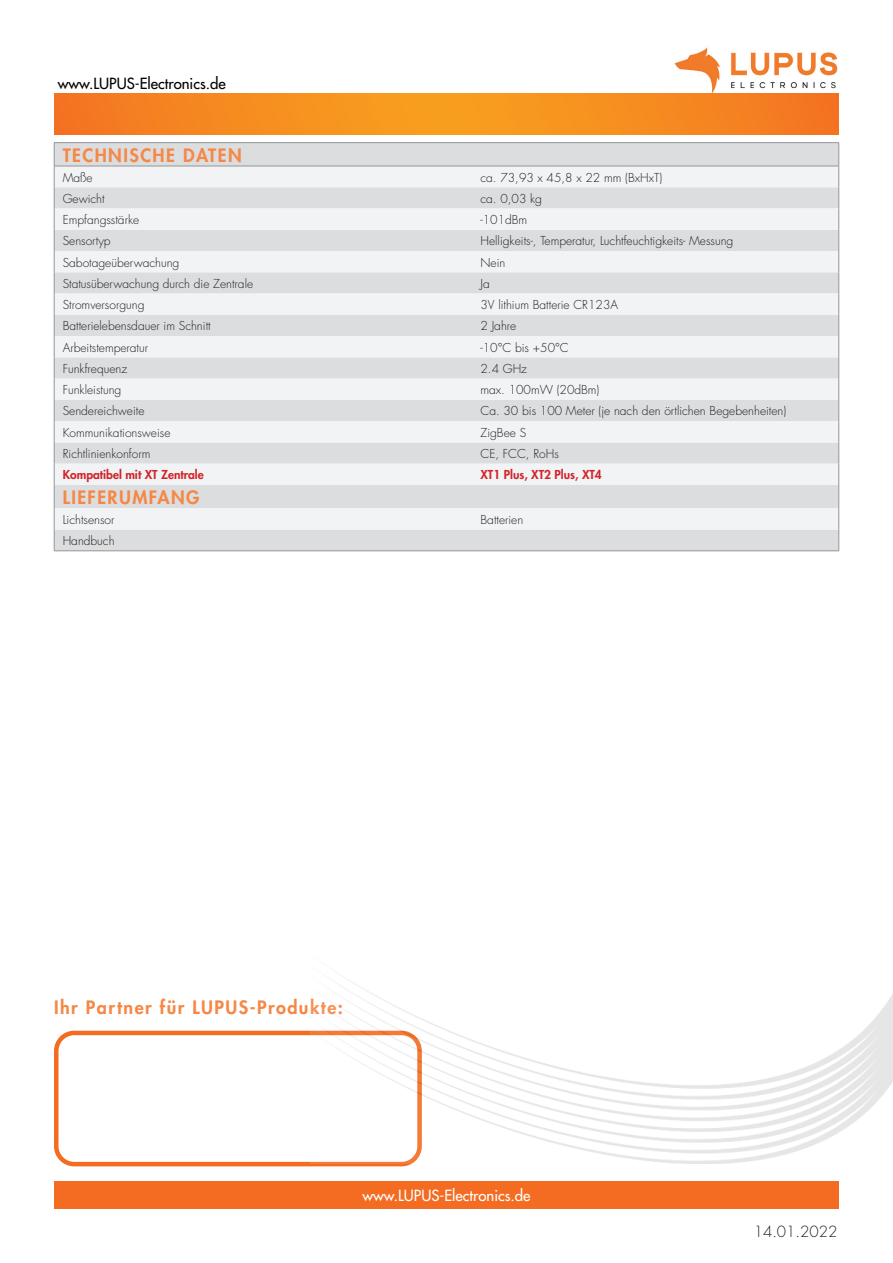
<style>
.page{position:relative;width:893px;height:1263px;background:#fff}
.page>*{position:absolute;margin:0;border:0;box-sizing:border-box;transform-origin:0 0}
._02-Rubrik_-_Übersch{font:800 18px "Futura Std";letter-spacing:.08em;color:#f58846}
.Fußnote{font:500 15px "Futura Std";color:#fff}
.Fußnote-2{font:500 15px "Futura Std";color:#000}
.t1{font:300 15px "Futura Std";color:#231f20}
.Tabelle_-_Inhalt{font:300 12px "Futura Std";color:#231f20}
.Tabelle_-_Inhalt-2{font:800 12px "Futura Std";color:#d1232a}
</style>
<div class="page">
<img style="left:674px;top:47px;width:164px;height:46px">
<div style="left:54px;top:1031px;width:368px;height:135px;border:4px solid #f36c21;border-radius:18px"></div>
<img style="left:310px;top:973px;width:583px;height:191px">
<div style="left:54px;top:1181px;width:785px;height:28px;background:#f36c21"></div>
<svg style="left:54px;top:93px;width:785px;height:42px;background:#f58b20"></svg>
<div style="left:55px;top:143px;width:783px;height:407px;background:#dcdddf"></div>
<svg style="left:55px;top:167px;width:783px;height:362px;fill:#f2f3f4"></svg>
<hr style="left:54px;top:166px;width:418px;height:1px;background:#939598">
<hr style="left:472px;top:166px;width:367px;height:1px;background:#939598">
<hr style="left:54px;top:142px;width:418px;height:1px;background:#939598">
<hr style="left:472px;top:142px;width:367px;height:1px;background:#939598">
<svg style="left:54px;top:143px;width:1px;height:407px"></svg>
<svg style="left:838px;top:143px;width:1px;height:407px"></svg>
<hr style="left:54px;top:550px;width:418px;height:1px;background:#939598">
<hr style="left:472px;top:550px;width:367px;height:1px;background:#939598">
<p class="Fußnote-2" style="left:58px;top:74px;width:170px">www.LUPUS-Electronics.de</p>
<p class="_02-Rubrik_-_Übersch" style="left:63px;top:144px;width:181px">TECHNISCHE DATEN</p>
<p class="Tabelle_-_Inhalt" style="left:63px;top:170px;width:32px">Maße</p>
<p class="Tabelle_-_Inhalt" style="left:480px;top:170px;width:183px">ca. 73,93 x 45,8 x 22 mm (BxHxT)</p>
<p class="Tabelle_-_Inhalt" style="left:63px;top:191px;width:43px">Gewicht</p>
<p class="Tabelle_-_Inhalt" style="left:480px;top:191px;width:63px">ca. 0,03 kg</p>
<p class="Tabelle_-_Inhalt" style="left:63px;top:212px;width:78px">Empfangsstärke</p>
<p class="Tabelle_-_Inhalt" style="left:480px;top:212px;width:48px">-101dBm</p>
<p class="Tabelle_-_Inhalt" style="left:63px;top:234px;width:49px">Sensortyp</p>
<p class="Tabelle_-_Inhalt" style="left:480px;top:234px;width:254px">Helligkeits-, Temperatur, Luchtfeuchtigkeits- Messung</p>
<p class="Tabelle_-_Inhalt" style="left:63px;top:255px;width:118px">Sabotageüberwachung</p>
<p class="Tabelle_-_Inhalt" style="left:480px;top:255px;width:26px">Nein</p>
<p class="Tabelle_-_Inhalt" style="left:63px;top:276px;width:192px">Statusüberwachung durch die Zentrale</p>
<p class="Tabelle_-_Inhalt" style="left:480px;top:276px;width:11px">Ja</p>
<p class="Tabelle_-_Inhalt" style="left:63px;top:297px;width:83px">Stromversorgung</p>
<p class="Tabelle_-_Inhalt" style="left:480px;top:297px;width:139px">3V lithium Batterie CR123A</p>
<p class="Tabelle_-_Inhalt" style="left:63px;top:319px;width:149px">Batterielebensdauer im Schnitt</p>
<p class="Tabelle_-_Inhalt" style="left:480px;top:319px;width:37px">2 Jahre</p>
<p class="Tabelle_-_Inhalt" style="left:63px;top:340px;width:87px">Arbeitstemperatur</p>
<p class="Tabelle_-_Inhalt" style="left:480px;top:340px;width:90px">-10°C bis +50°C</p>
<p class="Tabelle_-_Inhalt" style="left:63px;top:361px;width:66px">Funkfrequenz</p>
<p class="Tabelle_-_Inhalt" style="left:480px;top:361px;width:48px">2.4 GHz</p>
<p class="Tabelle_-_Inhalt" style="left:63px;top:383px;width:60px">Funkleistung</p>
<p class="Tabelle_-_Inhalt" style="left:480px;top:383px;width:121px">max. 100mW (20dBm)</p>
<p class="Tabelle_-_Inhalt" style="left:63px;top:404px;width:83px">Sendereichweite</p>
<p class="Tabelle_-_Inhalt" style="left:480px;top:404px;width:307px">Ca. 30 bis 100 Meter (je nach den örtlichen Begebenheiten)</p>
<p class="Tabelle_-_Inhalt" style="left:63px;top:425px;width:109px">Kommunikationsweise</p>
<p class="Tabelle_-_Inhalt" style="left:480px;top:425px;width:47px">ZigBee S</p>
<p class="Tabelle_-_Inhalt" style="left:63px;top:446px;width:89px">Richtlinienkonform</p>
<p class="Tabelle_-_Inhalt" style="left:480px;top:446px;width:80px">CE, FCC, RoHs</p>
<p class="Tabelle_-_Inhalt-2" style="left:63px;top:467px;width:143px">Kompatibel mit XT Zentrale</p>
<p class="Tabelle_-_Inhalt-2" style="left:480px;top:467px;width:123px">XT1 Plus, XT2 Plus, XT4</p>
<p class="_02-Rubrik_-_Übersch" style="left:63px;top:486px;width:138px">LIEFERUMFANG</p>
<p class="Tabelle_-_Inhalt" style="left:63px;top:512px;width:53px">Lichtsensor</p>
<p class="Tabelle_-_Inhalt" style="left:480px;top:512px;width:44px">Batterien</p>
<p class="Tabelle_-_Inhalt" style="left:63px;top:533px;width:53px">Handbuch</p>
<p class="_02-Rubrik_-_Übersch" style="left:54px;top:996px;width:290px">Ihr Partner für LUPUS-Produkte:</p>
<p class="Fußnote" style="left:362px;top:1186px;width:170px">www.LUPUS-Electronics.de</p>
<p class="t1" style="left:754px;top:1222px;width:85px">14.01.2022</p>
</div>
